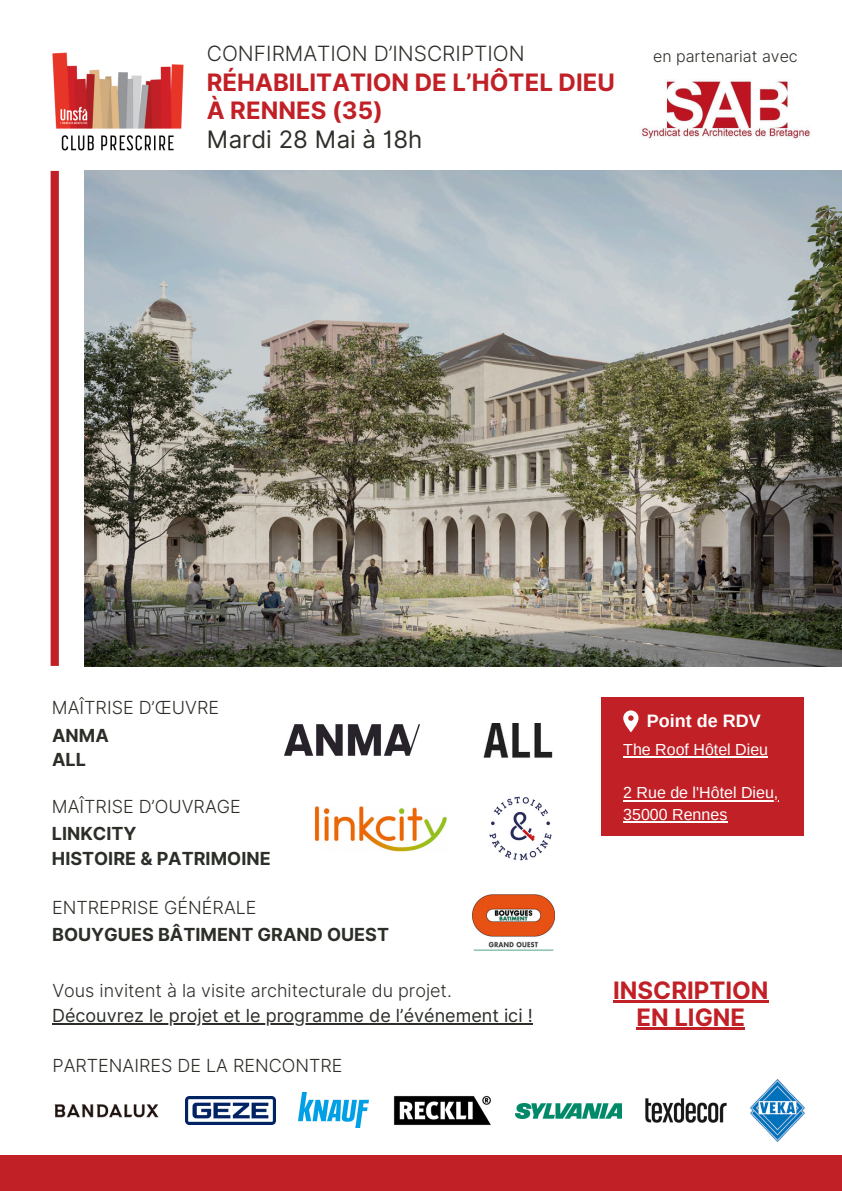
<style>
.page{position:relative;width:842px;height:1191px;background:#fff}
.page>*{position:absolute;margin:0;border:0;box-sizing:border-box;transform-origin:0 0}
.t1{font:700 24px/27.8px "Inter";color:#c12026}
.t2{font:24px "Inter";color:#2b2f28}
.t3{font:300 21px "Inter";color:#2b2f28}
.t4{font:300 18px "Inter";color:#2b2f28}
.t5{font:700 18px/24.8px "Inter";color:#2b2f28}
.t6{font:18px "Inter";color:#2b2f28}
.t7{font:700 18px "Arimo";color:#fff}
.t8{font:16px/21.8px "Arimo";color:#fff}
.t9{font:300 16px "Inter";color:#2b2f28}
</style>
<div class="page">
<div style="left:0;top:1155px;width:842px;height:35px;background:#c12026"></div>
<img style="left:52px;top:53px;width:132px;height:97px">
<div style="left:51px;top:171px;width:8px;height:494px;background:#c12026"></div>
<div style="left:601px;top:696px;width:203px;height:139px;background:#c12026"></div>
<svg style="left:623px;top:710px;width:15px;height:22px"></svg>
<img style="left:84px;top:171px;width:758px;height:495px">
<img style="left:284px;top:724px;width:135px;height:31px">
<img style="left:483px;top:723px;width:69px;height:35px">
<img style="left:186px;top:1096px;width:89px;height:28px">
<img style="left:393px;top:1096px;width:99px;height:29px">
<img style="left:54px;top:1104px;width:105px;height:14px">
<img style="left:516px;top:1103px;width:106px;height:14px">
<img style="left:645px;top:1098px;width:82px;height:24px">
<img style="left:750px;top:1079px;width:54px;height:62px">
<img style="left:315px;top:806px;width:132px;height:45px">
<img style="left:489px;top:796px;width:63px;height:64px">
<img style="left:472px;top:894px;width:83px;height:56px">
<hr style="left:613px;top:999px;width:155px;height:3px;background:#c12026">
<hr style="left:636px;top:1027px;width:109px;height:2px;background:#c12026">
<hr style="left:52px;top:1022px;width:481px;height:2px;background:#2b2f28">
<hr style="left:623px;top:756px;width:145px;height:1px;background:#fff">
<hr style="left:623px;top:799px;width:155px;height:2px;background:#fff">
<hr style="left:623px;top:821px;width:104px;height:2px;background:#fff">
<img style="left:640px;top:79px;width:170px;height:60px">
<img style="left:298px;top:1092px;width:71px;height:35px">
<p class="t3" style="left:207px;top:40px;width:319px">CONFIRMATION D’INSCRIPTION</p>
<p class="t1" style="left:207px;top:68px;width:410px">RÉHABILITATION DE L’HÔTEL DIEU<br>À RENNES (35)</p>
<p class="t2" style="left:207px;top:125px;width:217px">Mardi 28 Mai à 18h</p>
<p class="t9" style="left:653px;top:47px;width:146px">en partenariat avec</p>
<p class="t4" style="left:52px;top:696px;width:169px">MAÎTRISE D’ŒUVRE</p>
<h5 class="t5" style="left:52px;top:722px;width:58px">ANMA<br>ALL</h5>
<h4 class="t4" style="left:52px;top:795px;width:190px">MAÎTRISE D’OUVRAGE</h4>
<p class="t5" style="left:52px;top:821px;width:220px">LINKCITY<br>HISTOIRE &amp; PATRIMOINE</p>
<p class="t4" style="left:52px;top:896px;width:206px">ENTREPRISE GÉNÉRALE</p>
<p class="t5" style="left:52px;top:921px;width:338px">BOUYGUES BÂTIMENT GRAND OUEST</p>
<h1 class="t7" style="left:647px;top:710px;width:115px">Point de RDV</h1>
<h5 class="t8" style="left:623px;top:738px;width:146px">The Roof Hôtel Dieu</h5>
<p class="t8" style="left:623px;top:781px;width:157px">2 Rue de l'Hôtel Dieu,<br>35000 Rennes</p>
<p class="t4" style="left:52px;top:979px;width:401px">Vous invitent à la visite architecturale du projet.</p>
<h6 class="t6" style="left:52px;top:1004px;width:482px">Découvrez le projet et le programme de l’événement ici !</h6>
<p class="t4" style="left:52px;top:1054px;width:292px">PARTENAIRES DE LA RENCONTRE</p>
<p class="t1" style="left:613px;top:975px;width:157px;text-align:center">INSCRIPTION<br>EN LIGNE</p>
</div>
